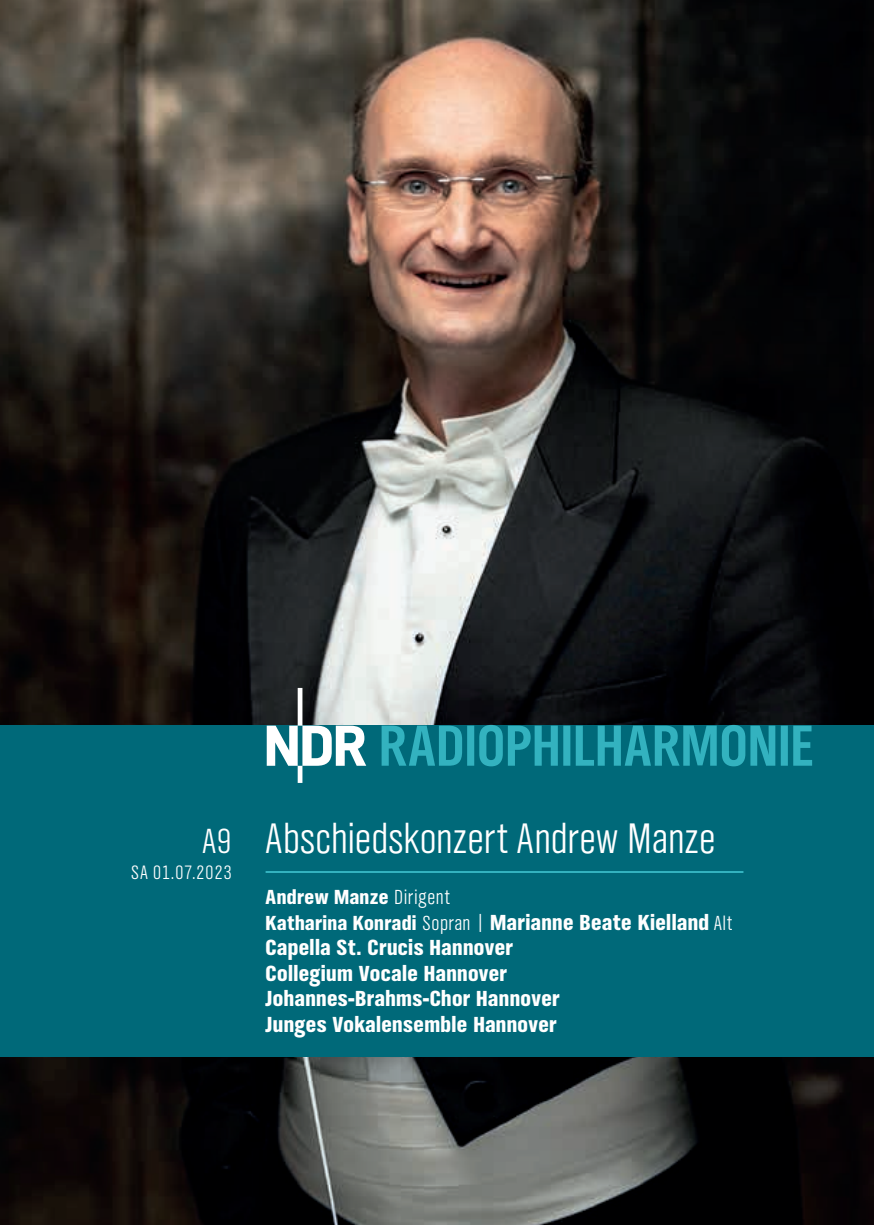
<style>
.page{position:relative;width:874px;height:1225px;background:#fff}
.page>*{position:absolute;margin:0;border:0;box-sizing:border-box;transform-origin:0 0}
.t1{font:300 44px "NDR Sans Cond";color:#fff}
.t2{font:900 21px/25.4px "NDR Sans D Cond";letter-spacing:.02em;color:#fff}
.t3{font:900 21px "NDR Sans Cond";letter-spacing:.02em;color:#fff}
.t4{font:300 20px "NDR Sans Cond";letter-spacing:.025em;color:#fff}
.s1{font-size:36px}
.s2{font-weight:300}
.s3{font-family:"NDR Sans Cond"}
.s4{font-family:"NDR Sans Cond";font-weight:300}
</style>
<div class="page">
<img style="left:0;top:0;width:873px;height:1225px">
<div style="left:0;top:725px;width:873px;height:332px;background:#006979"></div>
<hr style="left:265px;top:871px;width:478px;height:2px;background:#33b2bf">
<svg style="left:266px;top:688px;width:100px;height:95px"></svg>
<svg style="left:381px;top:725px;width:430px;height:41px"></svg>
<h1 class="t1" style="left:202px;top:812px;width:515px"><span class="s1">A9</span> Abschiedskonzert Andrew Manze</h1>
<p class="t4" style="left:131px;top:860px;width:103px">SA 01.07.2023</p>
<p class="t3" style="left:265px;top:883px;width:186px">Andrew Manze <span class="s2">Dirigent</span></p>
<p class="t2" style="left:265px;top:909px;width:468px"><span class="s3">Katharina Konradi</span> <span class="s4">Sopran |</span> Marianne Beate Kielland <span class="s4">Alt </span>Capella St. Crucis Hannover<br>Collegium Vocale Hannover<br>Johannes-Brahms-Chor Hannover<br>Junges Vokalensemble Hannover</p>
</div>
